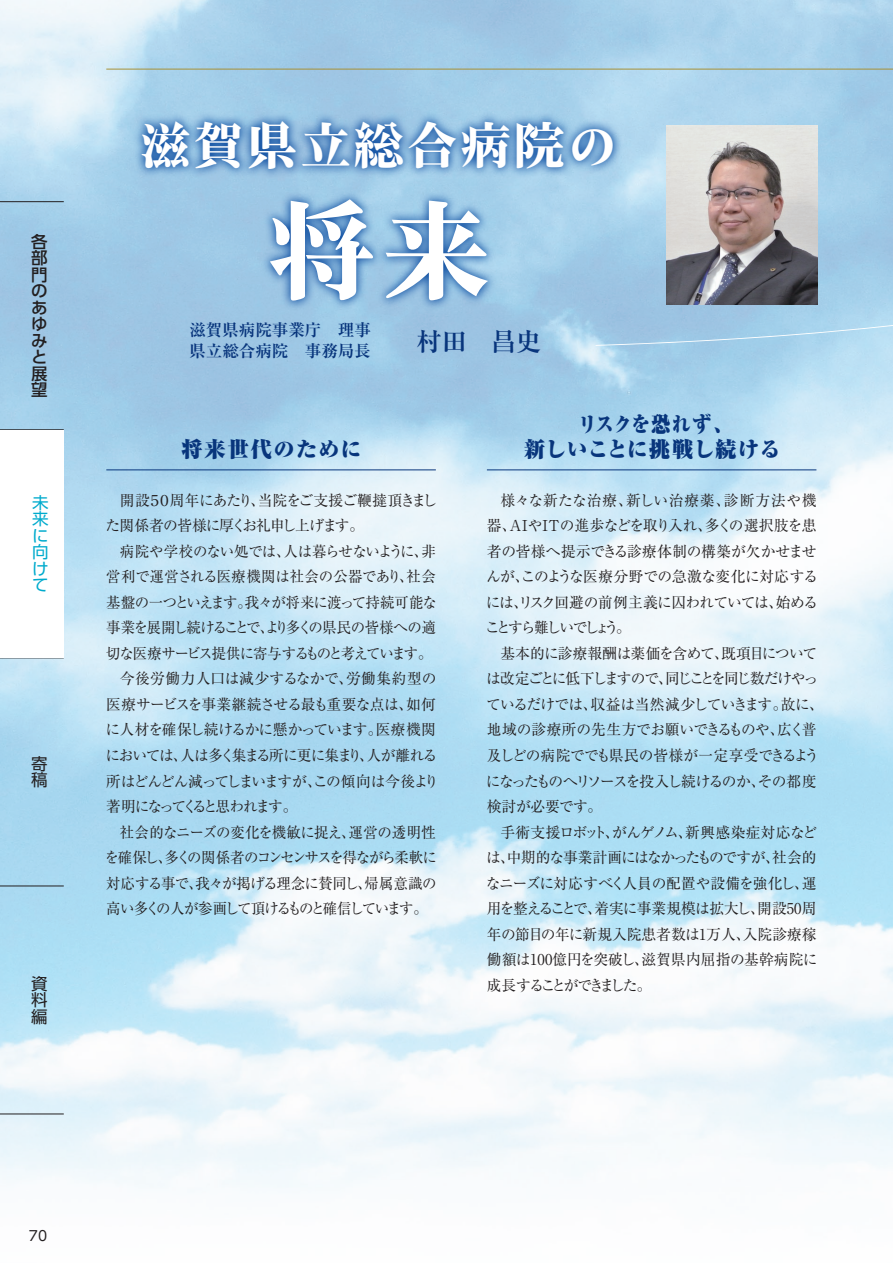
<style>
.page{position:relative;width:893px;height:1263px;background:#fff}
.page>*{position:absolute;margin:0;border:0;box-sizing:border-box;transform-origin:0 0}
.t1{font:106.5px "Ro H Min Sink Std UB";color:#fff}
.t2{font:49.65px "Ro H Min Sink Std UB";letter-spacing:.075em;color:#fff}
.t3{font:700 25.2px "Ryumin Pro";color:#08357c}
.t4{font:900 21px/25.5px "Ryumin Pro";letter-spacing:.025em;color:#08357c;text-align:center;scale:.9 1}
.t5{font:900 21px "Ryumin Pro";letter-spacing:.1em;color:#08357c}
.t6{font:700 16.5px "Ryumin Pro";color:#08357c}
.t7{font:500 16.5px/16.5px "UD Shin Go Pro";color:#231f20;text-align:justify}
.t8{font:16.5px/16.5px "UD Shin Go Pro";color:#00abcd;text-align:justify}
.t9{font:16.5px/16.5px "UD Shin Go Pro";color:#231f20}
.t10{font:15px/25.5px "Ryumin Pro";letter-spacing:-.055em;color:#231f20}
.t11{font:15px "Ryumin Pro";letter-spacing:-.055em;color:#231f20;scale:.96 1}
.t12{font:15px "Ryumin Pro";letter-spacing:-.075em;color:#231f20;scale:.96 1}
.t13{font:15px "Ryumin Pro";letter-spacing:-.085em;color:#231f20}
.t14{font:15px "Ryumin Pro";letter-spacing:-.1em;color:#231f20;scale:.96 1}
.t15{font:15px "Ryumin Pro";letter-spacing:-.085em;color:#231f20;scale:.96 1}
.t16{font:15px "Ryumin Pro";letter-spacing:-.075em;color:#231f20}
.t17{font:15px "Ryumin Pro";letter-spacing:-.035em;color:#231f20;scale:.96 1}
.t18{font:15px "Ryumin Pro";letter-spacing:-.135em;color:#231f20;scale:.96 1}
.t19{font:15px "Ryumin Pro";letter-spacing:-.015em;color:#231f20;scale:.96 1}
.t20{font:15px "Ryumin Pro";letter-spacing:-.025em;color:#231f20;scale:.96 1}
.t21{font:15px "Ryumin Pro";letter-spacing:.025em;color:#231f20}
.t22{font:15px "Ryumin Pro";letter-spacing:-.15em;color:#231f20}
.t23{font:13.8px "UD Shin Go Pro";color:#231f20}
</style>
<div class="page">
<img style="left:0;top:0;width:893px;height:1188px">
<img style="left:861px;top:831px;width:32px;height:357px">
<svg style="left:595px;top:231px;width:298px;height:115px;background:#a2cbe6"></svg>
<svg style="left:132px;top:111px;width:491px;height:200px;background:#7eadd6"></svg>
<hr style="left:106px;top:469px;width:330px;height:1px;background:#08357c">
<hr style="left:487px;top:469px;width:329px;height:1px;background:#08357c">
<img style="left:667px;top:126px;width:150px;height:178px">
<hr style="left:106px;top:69px;width:787px;height:1px;background:#a79137">
<hr style="left:0;top:1114px;width:64px;height:1px;background:#231f20">
<hr style="left:0;top:886px;width:64px;height:1px;background:#231f20">
<hr style="left:0;top:658px;width:64px;height:1px;background:#231f20">
<hr style="left:0;top:429px;width:64px;height:1px;background:#231f20">
<hr style="left:0;top:201px;width:64px;height:1px;background:#231f20">
<div style="left:0;top:430px;width:64px;height:227px;background:#fff"></div>
<p class="t7" style="left:31px;top:233px;width:18px">各部門のあゆみと展望</p>
<p class="t8" style="left:32px;top:494px;width:18px">未来に向けて</p>
<p class="t9" style="left:31px;top:755px;width:17px">寄稿</p>
<p class="t9" style="left:31px;top:975px;width:18px;text-align:justify">資料編</p>
<h2 class="t2" style="left:140px;top:113px;width:479px">滋賀県立総合病院の</h2>
<h1 class="t1" style="left:268px;top:182px;width:222px">将来</h1>
<p class="t6" style="left:189px;top:316px;width:183px">滋賀県病院事業庁　理事</p>
<p class="t6" style="left:189px;top:337px;width:183px">県立総合病院　事務局長</p>
<h3 class="t3" style="left:417px;top:321px;width:126px">村田　昌史</h3>
<h3 class="t5" style="left:181px;top:433px;width:181px">将来世代のために</h3>
<p class="t10" style="left:106px;top:487px;width:333px;text-indent:14px">開設５０周年にあたり、当院をご支援ご鞭撻頂きました関係者の皆様に厚くお礼申し上げます。</p>
<p class="t11" style="left:120px;top:540px;width:331px">病院や学校のない処では、人は暮らせないように、非</p>
<p class="t19" style="left:106px;top:565px;width:345px">営利で運営される医療機関は社会の公器であり、社会</p>
<p class="t11" style="left:106px;top:591px;width:346px">基盤の一つといえます。我々が将来に渡って持続可能な</p>
<p class="t12" style="left:106px;top:616px;width:345px">事業を展開し続けることで、より多くの県民の皆様への適</p>
<p class="t15" style="left:106px;top:642px;width:341px">切な医療サービス提供に寄与するものと考えています。</p>
<p class="t21" style="left:120px;top:667px;width:318px">今後労働力人口は減少するなかで、労働集約型の</p>
<p class="t10" style="left:106px;top:691px;width:331px">医療サービスを事業継続させる最も重要な点は、如何</p>
<p class="t10" style="left:105px;top:716px;width:332px">に人材を確保し続けるかに懸かっています。医療機関</p>
<p class="t13" style="left:105px;top:744px;width:334px">においては、人は多く集まる所に更に集まり、人が離れる</p>
<p class="t16" style="left:106px;top:769px;width:334px">所はどんどん減ってしまいますが、この傾向は今後より</p>
<p class="t22" style="left:106px;top:795px;width:193px">著明になってくると思われます。</p>
<p class="t20" style="left:120px;top:820px;width:331px">社会的なニーズの変化を機敏に捉え、運営の透明性</p>
<p class="t14" style="left:105px;top:846px;width:347px">を確保し、多くの関係者のコンセンサスを得ながら柔軟に</p>
<p class="t17" style="left:106px;top:871px;width:345px">対応する事で、我々が掲げる理念に賛同し、帰属意識の</p>
<p class="t18" style="left:106px;top:897px;width:337px">高い多くの人が参画して頂けるものと確信しています。</p>
<h3 class="t4" style="left:524px;top:410px;width:287px">リスクを恐れず、<br>新しいことに挑戦し続ける</h3>
<p class="t10" style="left:485px;top:487px;width:334px;text-align:justify;text-indent:15px">様々な新たな治療、新しい治療薬、診断方法や機器、AIやITの進歩などを取り入れ、多くの選択肢を患者の皆様へ提示できる診療体制の構築が欠かせませんが、このような医療分野での急激な変化に対応するには、リスク回避の前例主義に囚われていては、始めることすら難しいでしょう。</p>
<p class="t10" style="left:486px;top:640px;width:340px;text-indent:14px">基本的に診療報酬は薬価を含めて、既項目については改定ごとに低下しますので、同じことを同じ数だけやっているだけでは、収益は当然減少していきます。故に、地域の診療所の先生方でお願いできるものや、広く普及しどの病院ででも県民の皆様が一定享受できるようになったものへリソースを投入し続けるのか、その都度検討が必要です。</p>
<p class="t10" style="left:486px;top:818px;width:333px;text-align:justify;text-indent:15px">手術支援ロボット、がんゲノム、新興感染症対応などは、中期的な事業計画にはなかったものですが、社会的なニーズに対応すべく人員の配置や設備を強化し、運用を整えることで、着実に事業規模は拡大し、開設50周年の節目の年に新規入院患者数は1万人、入院診療稼働額は100億円を突破し、滋賀県内屈指の基幹病院に成長することができました。</p>
<p class="t23" style="left:29px;top:1225px;width:20px">70</p>
</div>
